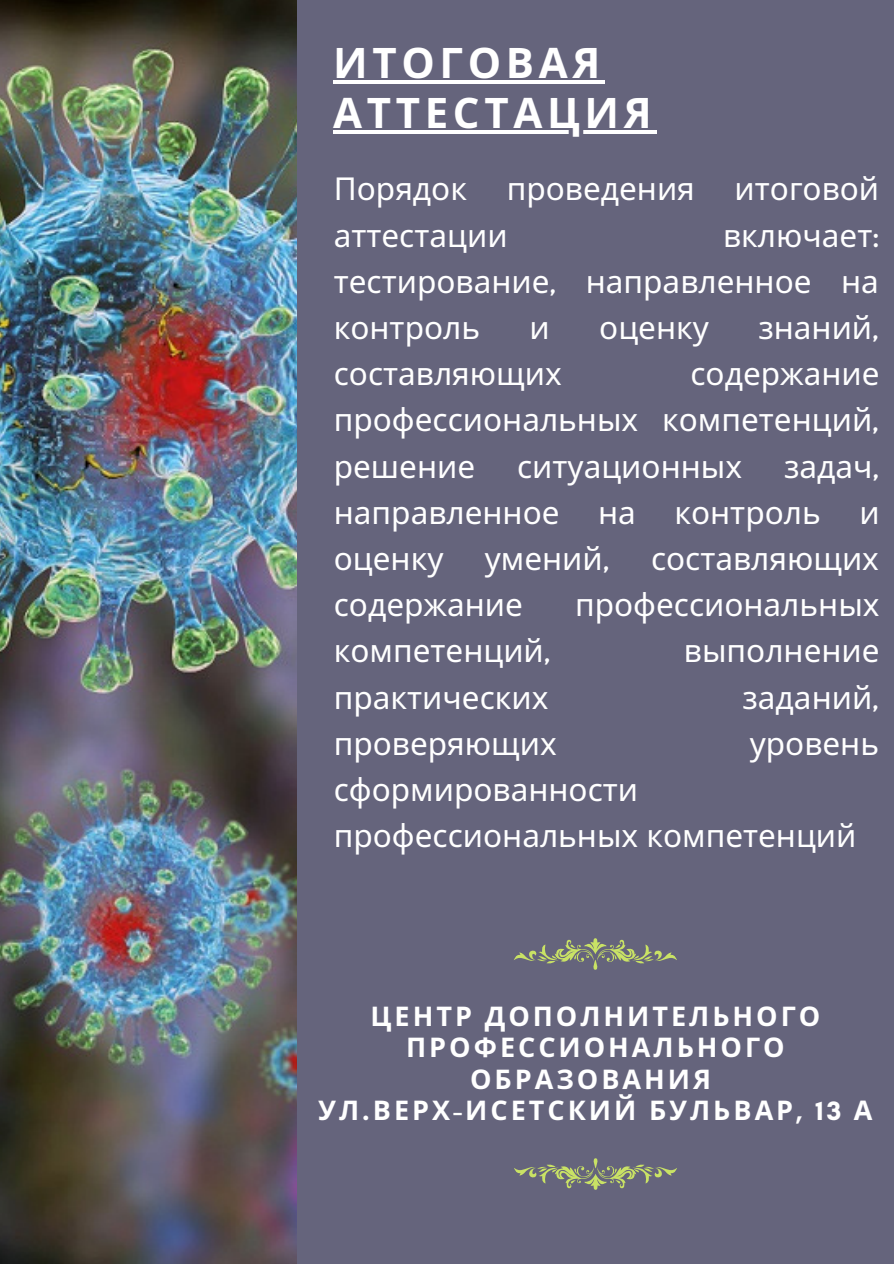
<style>
.page{position:relative;width:894px;height:1264px;background:#fff}
.page>*{position:absolute;margin:0;border:0;box-sizing:border-box;transform-origin:0 0}
.t1{font:700 42px/49.5px "Noto Sans";letter-spacing:.11em;color:#fff}
.t2{font:31.5px/46.2px "Noto Sans";color:#fff;text-align:justify}
.t3{font:700 27px/31.5px "Noto Sans";letter-spacing:.11em;color:#fff;text-align:center}
.s1{font-family:"Montserrat"}
.s2{font-family:"Glacial Indifference"}
</style>
<div class="page">
<div style="left:0;top:0;width:893px;height:1263px;background:#65647c"></div>
<img style="left:0;top:0;width:296px;height:1263px">
<svg style="left:514px;top:938px;width:162px;height:31px"></svg>
<svg style="left:514px;top:1158px;width:163px;height:31px"></svg>
<hr style="left:333px;top:80px;width:272px;height:4px;background:#fff">
<hr style="left:333px;top:130px;width:323px;height:3px;background:#fff">
<h1 class="t1" style="left:333px;top:37px;width:320px">ИТОГОВАЯ<br>АТТЕСТАЦИЯ</h1>
<p class="t2" style="left:334px;top:165px;width:135px">Порядок</p>
<p class="t2" style="left:506px;top:165px;width:190px">проведения</p>
<p class="t2" style="left:734px;top:165px;width:146px">итоговой</p>
<p class="t2" style="left:334px;top:211px;width:175px">аттестации</p>
<p class="t2" style="left:334px;top:211px;width:546px;text-indent:389px">включает<span class="s1">: </span>тестирование<span class="s1">,</span> направленное на контроль</p>
<p class="t2" style="left:529px;top:304px;width:22px">и</p>
<p class="t2" style="left:599px;top:304px;width:111px">оценку</p>
<p class="t2" style="left:758px;top:304px;width:122px">знаний<span class="s1">,</span></p>
<p class="t2" style="left:334px;top:350px;width:229px">составляющих</p>
<p class="t2" style="left:334px;top:350px;width:547px;text-indent:356px">содержание профессиональных компетенций<span class="s1">, </span>решение</p>
<p class="t2" style="left:334px;top:442px;width:547px;text-indent:450px">задач<span class="s1">, </span>направленное на контроль и оценку</p>
<p class="t2" style="left:517px;top:442px;width:226px">ситуационных</p>
<p class="t2" style="left:484px;top:534px;width:126px">умений<span class="s1">,</span></p>
<p class="t2" style="left:650px;top:534px;width:229px">составляющих</p>
<p class="t2" style="left:334px;top:581px;width:191px">содержание</p>
<p class="t2" style="left:575px;top:581px;width:306px">профессиональных</p>
<p class="t2" style="left:334px;top:627px;width:218px">компетенций<span class="s1">,</span></p>
<p class="t2" style="left:683px;top:627px;width:197px">выполнение</p>
<p class="t2" style="left:334px;top:673px;width:216px">практических</p>
<p class="t2" style="left:742px;top:673px;width:138px">заданий<span class="s1">,</span></p>
<p class="t2" style="left:334px;top:719px;width:224px">проверяющих</p>
<p class="t2" style="left:749px;top:719px;width:131px">уровень</p>
<p class="t2" style="left:334px;top:765px;width:524px">сформированности профессиональных компетенций</p>
<p class="t3" style="left:318px;top:999px;width:555px">ЦЕНТР ДОПОЛНИТЕЛЬНОГО<br>ПРОФЕССИОНАЛЬНОГО<br>ОБРАЗОВАНИЯ<br>УЛ<span class="s2">.</span>ВЕРХ<span class="s2">-</span>ИСЕТСКИЙ БУЛЬВАР<span class="s2">, 13</span> А</p>
</div>
